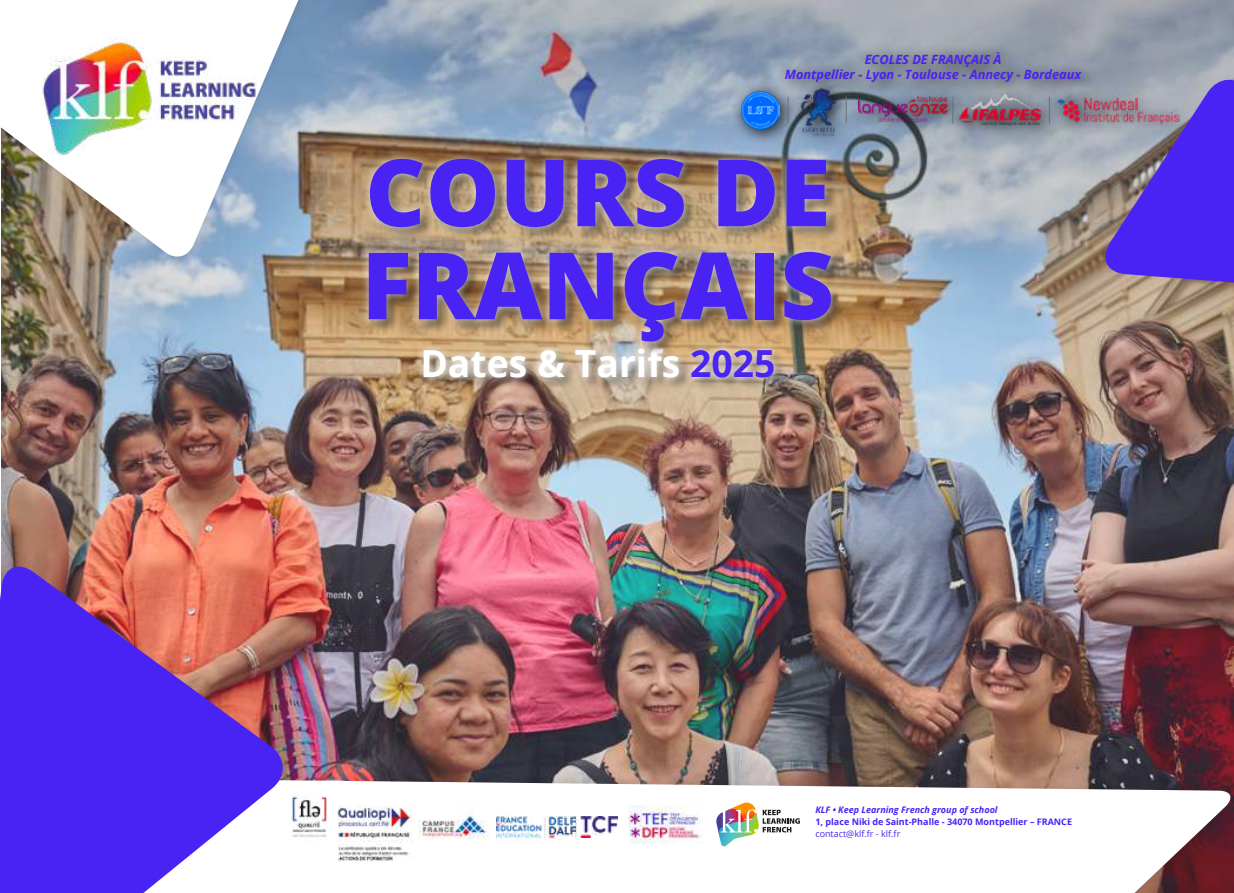
<style>
.page{position:relative;width:1234px;height:893px;background:#fff}
.page>*{position:absolute;margin:0;border:0;box-sizing:border-box;transform-origin:0 0}
.t1{font:800 93px/93px "Open Sans";color:#4922f4}
.t2{font:700 37.35px "Open Sans";color:#fff}
.t3{font:italic 700 12.75px/15.3px "Open Sans";color:#4922f4;text-align:center}
.t4{font:700 9px "Open Sans";color:#4922f4}
.t5{font:italic 700 9px "Open Sans";color:#4922f4}
.t6{font:9px "Open Sans";color:#4922f4}
.s1{color:#4922f4}
</style>
<div class="page">
<img style="left:1px;top:0;width:1232px;height:771px">
<div style="left:0;top:0;width:361px;height:264px;background:#000;opacity:.1"></div>
<svg style="left:0;top:0;width:357px;height:260px"></svg>
<div style="left:60px;top:771px;width:1173px;height:122px;background:#000;opacity:.1"></div>
<svg style="left:287px;top:778px;width:946px;height:115px"></svg>
<svg style="left:0;top:561px;width:287px;height:332px;fill:#4922f4"></svg>
<svg style="left:1099px;top:75px;width:134px;height:222px"></svg>
<img style="left:33px;top:39px;width:223px;height:116px">
<div style="left:418px;top:797px;width:71px;height:58px;background:#fff"></div>
<img style="left:418px;top:814px;width:71px;height:26px">
<img style="left:283px;top:788px;width:129px;height:74px">
<svg style="left:715px;top:802px;width:84px;height:45px"></svg>
<img style="left:628px;top:806px;width:76px;height:38px">
<img style="left:496px;top:806px;width:79px;height:45px">
<img style="left:575px;top:817px;width:42px;height:20px">
<div style="left:730px;top:41px;width:462px;height:110px;background:#000;opacity:.8"></div>
<img style="left:959px;top:94px;width:82px;height:31px">
<img style="left:858px;top:96px;width:88px;height:26px">
<img style="left:741px;top:91px;width:38px;height:38px">
<img style="left:1055px;top:92px;width:124px;height:40px">
<svg style="left:787px;top:97px;width:1px;height:26px"></svg>
<svg style="left:845px;top:97px;width:1px;height:26px"></svg>
<svg style="left:952px;top:97px;width:1px;height:27px"></svg>
<svg style="left:1048px;top:97px;width:1px;height:27px"></svg>
<img style="left:797px;top:87px;width:41px;height:50px">
<div style="left:422px;top:347px;width:365px;height:43px;background:#000;opacity:.5"></div>
<img style="left:414px;top:355px;width:368px;height:31px">
<div style="left:367px;top:158px;width:476px;height:197px;background:#000;opacity:.5"></div>
<div style="left:360px;top:151px;width:479px;height:199px;background:#fff;opacity:.75"></div>
<p class="t3" style="left:784px;top:51px;width:298px">ECOLES DE FRANÇAIS À<br>Montpellier - Lyon - Toulouse - Annecy - Bordeaux</p>
<h1 class="t1" style="left:361px;top:141px;width:474px">COURS DE<br>FRANÇAIS</h1>
<h2 class="t2" style="left:420px;top:337px;width:356px">Dates &amp; Tarifs <span class="s1">2025</span></h2>
<p class="t5" style="left:815px;top:804px;width:184px">KLF • Keep Learning French group of school</p>
<p class="t4" style="left:815px;top:816px;width:258px">1, place Niki de Saint-Phalle - 34070 Montpellier – FRANCE</p>
<p class="t6" style="left:815px;top:828px;width:86px">contact@klf.fr - klf.fr</p>
</div>
